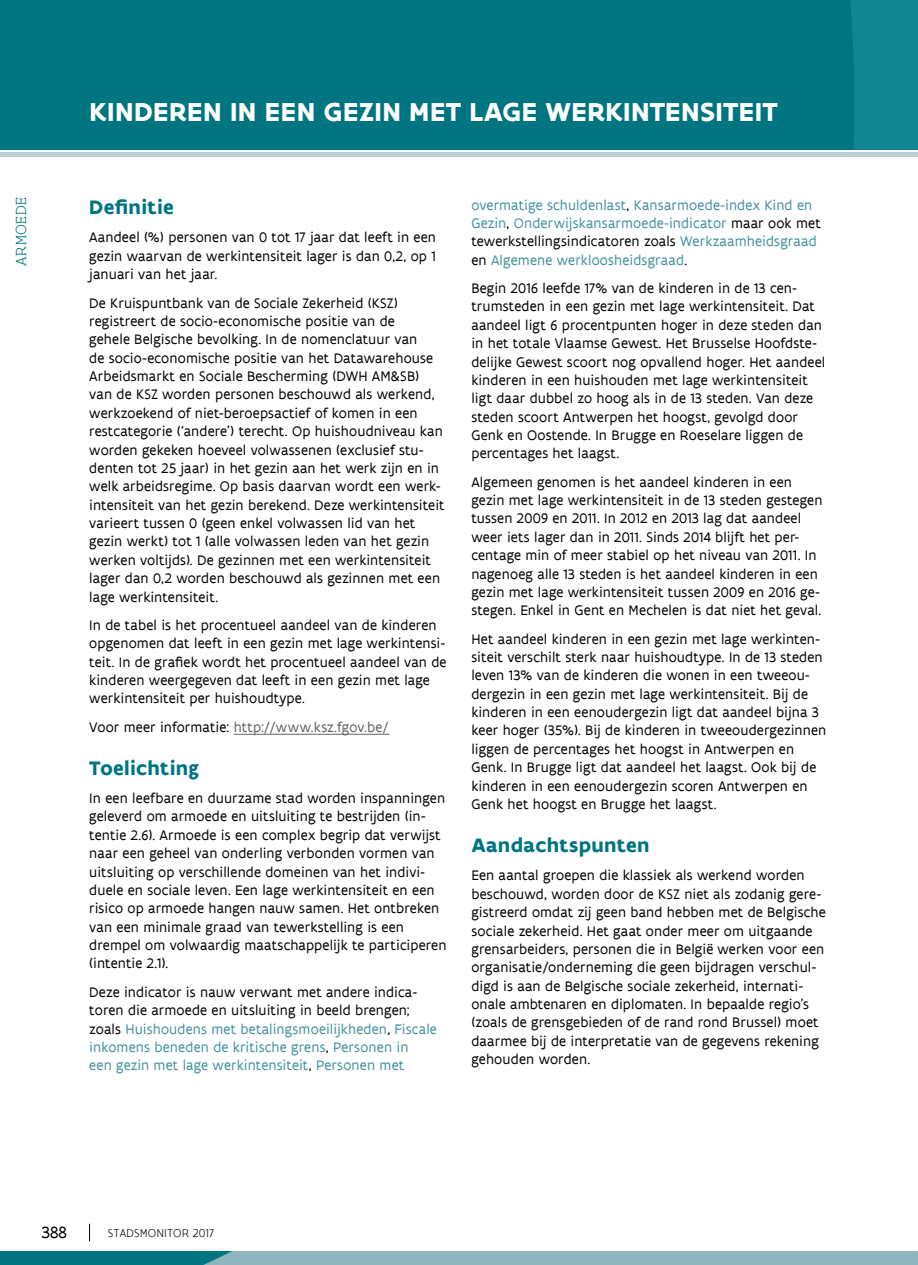
<style>
.page{position:relative;width:918px;height:1265px;background:#fff}
.page>*{position:absolute;margin:0;border:0;box-sizing:border-box;transform-origin:0 0}
.titel_indicator{font:700 28px "Flanders Art Sans";letter-spacing:.015em;color:#fff}
.titeltje{font:700 21px "Flanders Art Sans";letter-spacing:.015em;color:#007582}
.t1{font:17.5px "Flanders Art Serif";color:#000}
.t2{font:300 15.75px "Flanders Art Serif";letter-spacing:.04em;color:#007582}
.body_tekst{font:14.88px/18.4px "Flanders Art Sans";letter-spacing:.01em;color:#000}
.body_tekst-2{font:14.88px/18.4px "Flanders Art Sans";letter-spacing:.01em;color:#43919d}
.body_tekst-3{font:14.88px "Flanders Art Sans";letter-spacing:.01em;color:#646363}
.t3{font:300 12.25px "Flanders Art Sans";color:#000}
.s1{color:#000}
</style>
<div class="page">
<div style="left:0;top:0;width:918px;height:149px;background:#007582"></div>
<div style="left:0;top:152px;width:918px;height:5px;background:#b9ced5"></div>
<svg style="left:89px;top:1224px;width:1px;height:17px"></svg>
<svg style="left:0;top:1251px;width:918px;height:14px;background:#6da5af"></svg>
<hr style="left:234px;top:734px;width:155px;height:1px;background:#646363">
<p class="t2" style="left:12px;top:266px;width:70px;rotate:-90deg">ARMOEDE</p>
<p class="titel_indicator" style="left:89px;top:94px;width:690px">KINDEREN IN EEN GEZIN MET LAGE WERKINTENSITEIT</p>
<p class="titeltje" style="left:89px;top:194px;width:86px">Definitie</p>
<p class="body_tekst" style="left:89px;top:229px;width:348px;text-align:justify">Aandeel (%) personen van 0 tot 17 jaar dat leeft in een gezin waarvan de werkintensiteit lager is dan 0,2, op 1 januari van het jaar.</p>
<p class="body_tekst" style="left:89px;top:294px;width:357px">De Kruispuntbank van de Sociale Zekerheid (KSZ) registreert de socio-economische positie van de<br>gehele Belgische bevolking. In de nomenclatuur van<br>de socio-economische positie van het Datawarehouse Arbeidsmarkt en Sociale Bescherming (DWH AM&amp;SB) van de KSZ worden personen beschouwd als werkend, werkzoekend of niet-beroepsactief of komen in een restcategorie (‘andere’) terecht. Op huishoudniveau kan worden gekeken hoeveel volwassenen (exclusief stu&shy;denten tot 25 jaar) in het gezin aan het werk zijn en in welk arbeidsregime. Op basis daarvan wordt een werk&shy;intensiteit van het gezin berekend. Deze werkintensiteit varieert tussen 0 (geen enkel volwassen lid van het gezin werkt) tot 1 (alle volwassen leden van het gezin werken voltijds). De gezinnen met een werkintensiteit lager dan 0,2 worden beschouwd als gezinnen met een lage werkintensiteit.</p>
<p class="body_tekst" style="left:89px;top:616px;width:359px">In de tabel is het procentueel aandeel van de kinderen opgenomen dat leeft in een gezin met lage werkintensi&shy;teit. In de grafiek wordt het procentueel aandeel van de kinderen weergegeven dat leeft in een gezin met lage werkintensiteit per huishoudtype.</p>
<p class="body_tekst-3" style="left:89px;top:718px;width:301px"><span class="s1">Voor meer informatie:</span> http://www.ksz.fgov.be/</p>
<p class="titeltje" style="left:89px;top:755px;width:111px">Toelichting</p>
<p class="body_tekst" style="left:89px;top:789px;width:359px">In een leefbare en duurzame stad worden inspanningen geleverd om armoede en uitsluiting te bestrijden (in&shy;tentie 2.6). Armoede is een complex begrip dat verwijst naar een geheel van onderling verbonden vormen van uitsluiting op verschillende domeinen van het indivi&shy;duele en sociale leven. Een lage werkintensiteit en een risico op armoede hangen nauw samen. Het ontbreken van een minimale graad van tewerkstelling is een drempel om volwaardig maatschappelijk te participeren (intentie 2.1).</p>
<p class="body_tekst-2" style="left:89px;top:983px;width:349px"><span class="s1">Deze indicator is nauw verwant met andere indica&shy;toren die armoede en uitsluiting in beeld brengen; zoals</span> Huishoudens met betalingsmoeilijkheden<span class="s1">,</span> Fiscale inkomens beneden de kritische grens<span class="s1">,</span> Personen in<br>een gezin met lage werkintensiteit<span class="s1">,</span> Personen met</p>
<p class="body_tekst-2" style="left:471px;top:196px;width:351px">overmatige schuldenlast<span class="s1">,</span> Kansarmoede-index Kind en Gezin<span class="s1">,</span> Onderwijskansarmoede-indicator <span class="s1">maar ook met tewerkstellingsindicatoren zoals</span> Werkzaamheidsgraad <span class="s1">en</span> Algemene werkloosheidsgraad<span class="s1">.</span></p>
<p class="body_tekst" style="left:471px;top:279px;width:355px">Begin 2016 leefde 17% van de kinderen in de 13 cen&shy;trumsteden in een gezin met lage werkintensiteit. Dat aandeel ligt 6 procentpunten hoger in deze steden dan in het totale Vlaamse Gewest. Het Brusselse Hoofdste&shy;delijke Gewest scoort nog opvallend hoger. Het aandeel kinderen in een huishouden met lage werkintensiteit ligt daar dubbel zo hoog als in de 13 steden. Van deze steden scoort Antwerpen het hoogst, gevolgd door Genk en Oostende. In Brugge en Roeselare liggen de percentages het laagst.</p>
<p class="body_tekst" style="left:471px;top:473px;width:352px">Algemeen genomen is het aandeel kinderen in een gezin met lage werkintensiteit in de 13 steden gestegen tussen 2009 en 2011. In 2012 en 2013 lag dat aandeel weer iets lager dan in 2011. Sinds 2014 blijft het per&shy;centage min of meer stabiel op het niveau van 2011. In nagenoeg alle 13 steden is het aandeel kinderen in een gezin met lage werkintensiteit tussen 2009 en 2016 ge&shy;stegen. Enkel in Gent en Mechelen is dat niet het geval.</p>
<p class="body_tekst" style="left:471px;top:630px;width:356px">Het aandeel kinderen in een gezin met lage werkinten&shy;siteit verschilt sterk naar huishoudtype. In de 13 steden leven 13% van de kinderen die wonen in een tweeou&shy;dergezin in een gezin met lage werkintensiteit. Bij de kinderen in een eenoudergezin ligt dat aandeel bijna 3 keer hoger (35%). Bij de kinderen in tweeoudergezinnen liggen de percentages het hoogst in Antwerpen en Genk. In Brugge ligt dat aandeel het laagst. Ook bij de kinderen in een eenoudergezin scoren Antwerpen en Genk het hoogst en Brugge het laagst.</p>
<p class="titeltje" style="left:471px;top:832px;width:180px">Aandachtspunten</p>
<p class="body_tekst" style="left:471px;top:867px;width:356px">Een aantal groepen die klassiek als werkend worden beschouwd, worden door de KSZ niet als zodanig gere&shy;gistreerd omdat zij geen band hebben met de Belgische sociale zekerheid. Het gaat onder meer om uitgaande grensarbeiders, personen die in België werken voor een organisatie/onderneming die geen bijdragen verschul&shy;digd is aan de Belgische sociale zekerheid, internati&shy;onale ambtenaren en diplomaten. In bepaalde regio’s (zoals de grensgebieden of de rand rond Brussel) moet daarmee bij de interpretatie van de gegevens rekening gehouden worden.</p>
<p class="t1" style="left:42px;top:1222px;width:27px">388</p>
<p class="t3" style="left:108px;top:1226px;width:108px">STADSMONITOR 2017</p>
</div>
